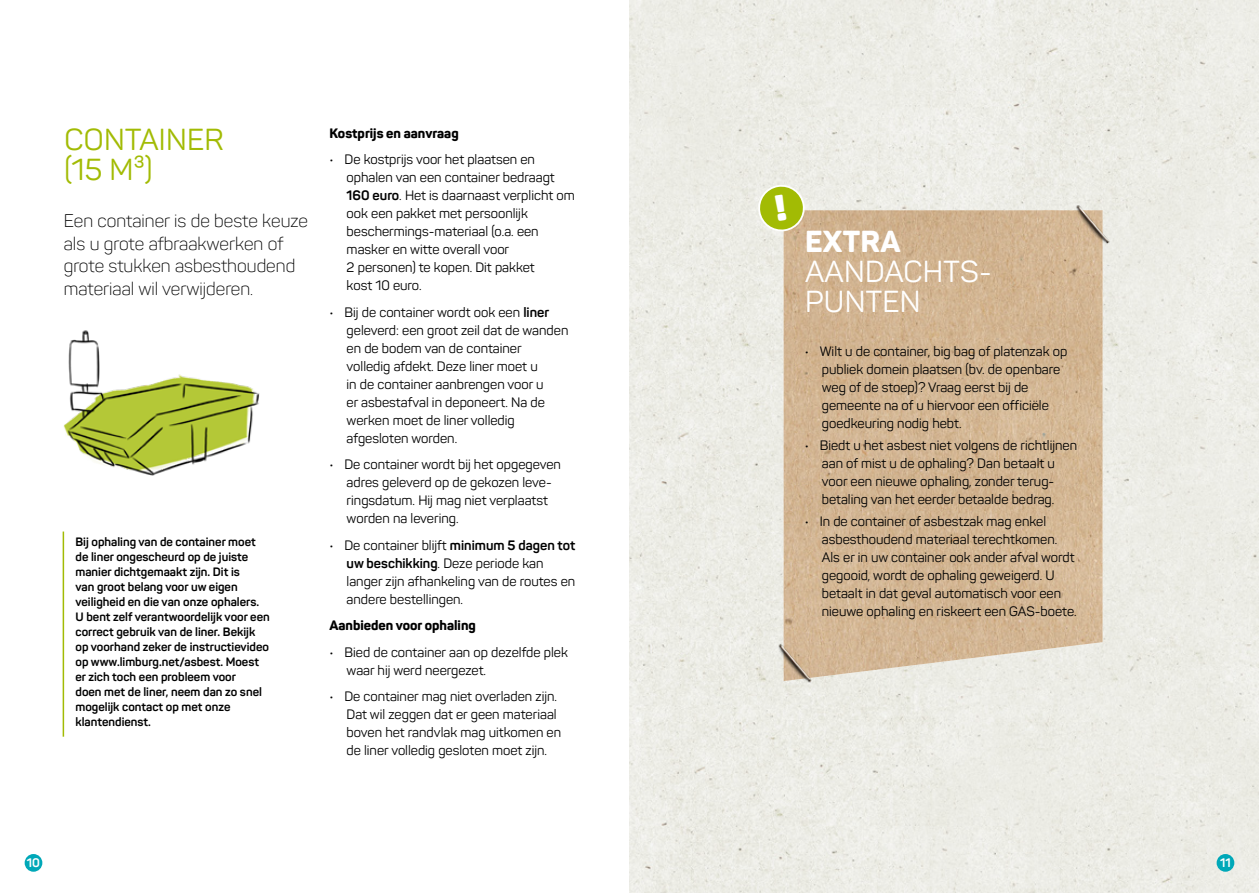
<style>
.page{position:relative;width:1259px;height:893px;background:#fff}
.page>*{position:absolute;margin:0;border:0;box-sizing:border-box;transform-origin:0 0}
.t1{font:30px/30px "Panton";letter-spacing:.01em;color:#fff}
.t2{font:30px/30px "Panton";letter-spacing:.01em;color:#a2bb04}
.t3{font:800 30px "Panton";letter-spacing:.01em;color:#fff}
.t4{font:300 18px/22.5px "Panton";color:#000}
.t5{font:13.5px/18px "Panton";color:#000}
.t6{font:800 13.5px "Panton";color:#000}
.t7{font:700 12.3px "Panton";color:#fff}
.t8{font:700 12px/15px "Panton";color:#000}
.s1{font-weight:700}
</style>
<div class="page">
<img style="left:64px;top:330px;width:196px;height:146px">
<div style="left:629px;top:0;width:630px;height:893px;background:#ecece5"></div>
<div style="left:1216px;top:854px;width:18px;height:18px;background:#00a8b8;border-radius:50%"></div>
<div style="left:25px;top:854px;width:17px;height:18px;background:#00a8b8;border-radius:50%"></div>
<hr style="left:63px;top:531px;width:1px;height:206px;background:#a2bb04">
<img style="left:783px;top:210px;width:319px;height:471px">
<img style="left:1062px;top:203px;width:54px;height:48px">
<img style="left:772px;top:642px;width:63px;height:48px">
<svg style="left:757px;top:184px;width:48px;height:48px"></svg>
<h1 class="t2" style="left:64px;top:124px;width:161px">CONTAINER (15 M³)</h1>
<p class="t6" style="left:330px;top:124px;width:131px">Kostprijs en aanvraag</p>
<p class="t5" style="left:347px;top:150px;width:230px;text-indent:-17px">• De kostprijs voor het plaatsen en ophalen van een container bedraagt<br><span class="s1">160 euro</span>. Het is daarnaast verplicht om ook een pakket met persoonlijk beschermings-materiaal (o.a. een masker en witte overall voor<br>2 personen) te kopen. Dit pakket<br>kost 10 euro.</p>
<p class="t5" style="left:347px;top:303px;width:223px;text-indent:-17px">• Bij de container wordt ook een <span class="s1">liner </span>geleverd: een groot zeil dat de wanden en de bodem van de container volledig afdekt. Deze liner moet u<br>in de container aanbrengen voor u<br>er asbestafval in deponeert. Na de werken moet de liner volledig afgesloten worden.</p>
<p class="t5" style="left:346px;top:455px;width:216px;text-indent:-17px">• De container wordt bij het opgegeven adres geleverd op de gekozen leve&shy;ringsdatum. Hij mag niet verplaatst worden na levering.</p>
<p class="t5" style="left:346px;top:536px;width:230px;text-indent:-17px">• De container blijft <span class="s1">minimum 5 dagen tot uw beschikking</span>. Deze periode kan langer zijn afhankeling van de routes en andere bestellingen.</p>
<p class="t6" style="left:329px;top:617px;width:148px">Aanbieden voor ophaling</p>
<p class="t5" style="left:346px;top:643px;width:223px;text-indent:-17px">• Bied de container aan op dezelfde plek waar hij werd neergezet.</p>
<p class="t5" style="left:346px;top:687px;width:216px;text-indent:-17px">• De container mag niet overladen zijn.<br>Dat wil zeggen dat er geen materiaal boven het randvlak mag uitkomen en de liner volledig gesloten moet zijn.</p>
<h2 class="t4" style="left:64px;top:209px;width:246px">Een container is de beste keuze als u grote afbraakwerken of grote stukken asbesthoudend materiaal wil verwijderen.</h2>
<p class="t8" style="left:75px;top:535px;width:196px">Bij ophaling van de container moet de liner ongescheurd op de juiste manier dichtgemaakt zijn. Dit is<br>van groot belang voor uw eigen veiligheid en die van onze ophalers.<br>U bent zelf verantwoordelijk voor een correct gebruik van de liner. Bekijk op voorhand zeker de instructievideo op www.limburg.net/asbest. Moest er zich toch een probleem voor<br>doen met de liner, neem dan zo snel mogelijk contact op met onze klantendienst.</p>
<h1 class="t3" style="left:805px;top:222px;width:97px">EXTRA</h1>
<h1 class="t1" style="left:805px;top:256px;width:188px">AANDACHTS-<br>PUNTEN</h1>
<p class="t5" style="left:822px;top:342px;width:247px;text-indent:-17px">• Wilt u de container, big bag of platenzak op publiek domein plaatsen (bv. de openbare weg of de stoep)? Vraag eerst bij de gemeente na of u hiervoor een officiële goedkeuring nodig hebt.</p>
<p class="t5" style="left:805px;top:436px;width:274px;text-align:center">• Biedt u het asbest niet volgens de richtlijnen aan of mist u de ophaling? Dan betaalt u<br>voor een nieuwe ophaling, zonder terug&shy;betaling van het eerder betaalde bedrag.</p>
<p class="t5" style="left:822px;top:513px;width:256px;text-indent:-17px">• In de container of asbestzak mag enkel asbesthoudend materiaal terechtkomen.<br>Als er in uw container ook ander afval wordt gegooid, wordt de ophaling geweigerd. U betaalt in dat geval automatisch voor een nieuwe ophaling en riskeert een GAS-boete.</p>
<p class="t7" style="left:27px;top:855px;width:15px">10</p>
<p class="t7" style="left:1220px;top:855px;width:12px">11</p>
</div>
